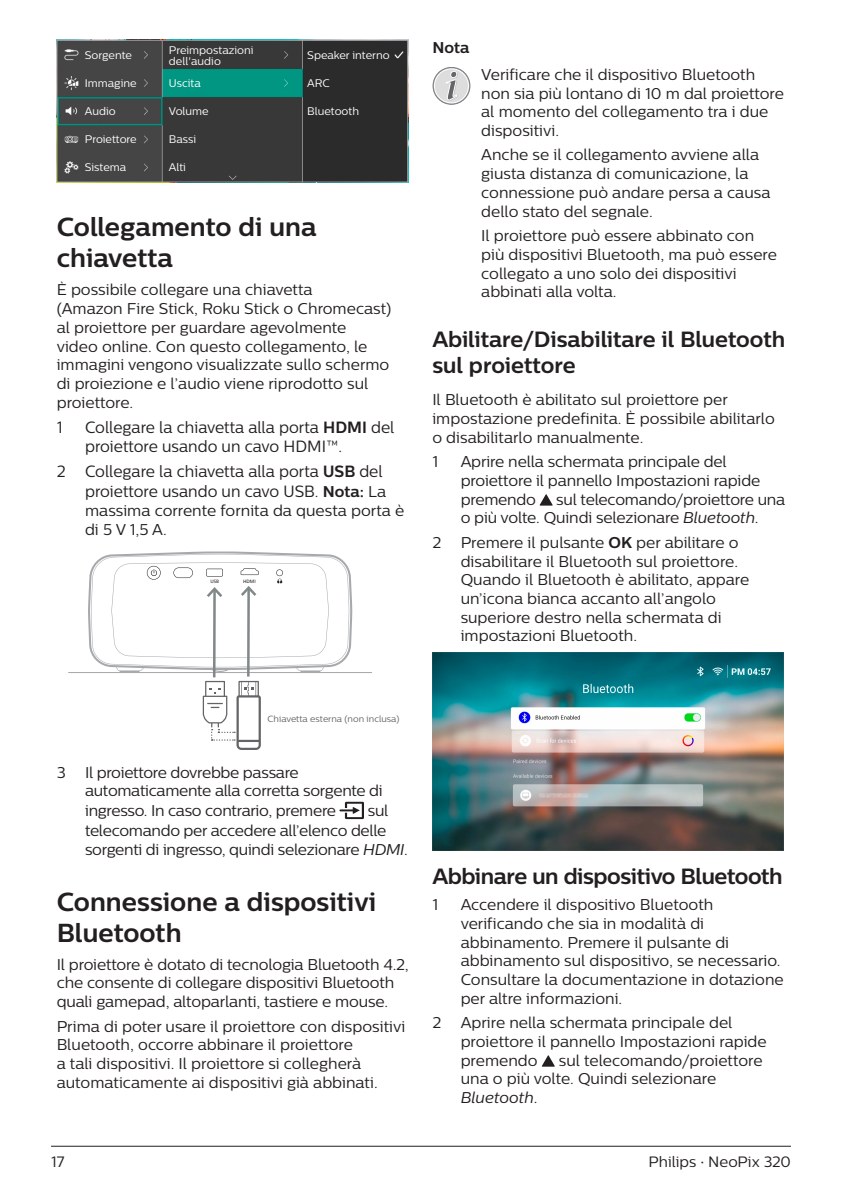
<style>
.page{position:relative;width:842px;height:1191px;background:#fff}
.page>*{position:absolute;margin:0;border:0;box-sizing:border-box;transform-origin:0 0}
.heading2{font:700 26px/31.2px "Centrale Sans";color:#231f20}
.heading3{font:700 22px/26.4px "Centrale Sans";letter-spacing:-.015em;color:#231f20}
.t1{font:16.2px/19.6px "Centrale Sans";color:#231f20;scale:.96 1}
.Body{font:15.6px/18.8px "Centrale Sans";color:#231f20}
.Body-2{font:15.6px/19.2px "Centrale Sans";letter-spacing:-.02em;color:#231f20}
.Body-3{font:700 15.6px "Centrale Sans";color:#231f20}
.t2{font:15px "Centrale Sans";color:#231f20}
.List_Continue{font:11px/11px "Centrale Sans";color:#fff}
.t3{font:10px "Centrale Sans";color:#636466;scale:.89 1}
.t4{font:9px "Centrale Sans";color:#636466}
.t5{font:4.8px "Neue Frutiger World";color:#231f20}
.s1{font-weight:700}
.s2{font-size:15.6px}
.s3{font-weight:700;font-size:15.6px}
.s4{font-style:italic}
</style>
<div class="page">
<hr style="left:51px;top:1145px;width:740px;height:1px;background:#231f20">
<img style="left:57px;top:40px;width:351px;height:142px">
<hr style="left:213px;top:590px;width:3px;height:87px;background:#82888a">
<svg style="left:203px;top:681px;width:58px;height:69px"></svg>
<hr style="left:247px;top:589px;width:3px;height:87px;background:#82888a">
<svg style="left:68px;top:551px;width:304px;height:122px"></svg>
<svg style="left:340px;top:802px;width:24px;height:17px"></svg>
<svg style="left:432px;top:67px;width:39px;height:37px"></svg>
<svg style="left:540px;top:494px;width:13px;height:11px"></svg>
<img style="left:432px;top:652px;width:352px;height:198px">
<svg style="left:542px;top:1055px;width:13px;height:11px"></svg>
<p class="List_Continue" style="left:169px;top:44px;width:86px">Preimpostazioni dell'audio</p>
<p class="List_Continue" style="left:307px;top:50px;width:84px">Speaker interno</p>
<p class="List_Continue" style="left:307px;top:78px;width:24px">ARC</p>
<p class="List_Continue" style="left:307px;top:105px;width:53px">Bluetooth</p>
<p class="List_Continue" style="left:85px;top:50px;width:49px">Sorgente</p>
<p class="List_Continue" style="left:85px;top:78px;width:53px">Immagine</p>
<p class="List_Continue" style="left:85px;top:105px;width:32px">Audio</p>
<p class="List_Continue" style="left:85px;top:134px;width:53px">Proiettore</p>
<p class="List_Continue" style="left:85px;top:162px;width:43px">Sistema</p>
<p class="List_Continue" style="left:169px;top:162px;width:19px">Alti</p>
<p class="List_Continue" style="left:169px;top:78px;width:33px">Uscita</p>
<p class="List_Continue" style="left:169px;top:105px;width:41px">Volume</p>
<p class="List_Continue" style="left:169px;top:134px;width:29px">Bassi</p>
<p class="heading2" style="left:57px;top:211px;width:262px">Collegamento di una chiavetta</p>
<p class="Body" style="left:57px;top:280px;width:336px">È possibile collegare una chiavetta<br>(Amazon Fire Stick, Roku Stick o Chromecast) al proiettore per guardare agevolmente video online. Con questo collegamento, le immagini vengono visualizzate sullo schermo di proiezione e l’audio viene riprodotto sul proiettore.</p>
<p class="t1" style="left:57px;top:417px;width:8px">1</p>
<p class="t1" style="left:85px;top:417px;width:324px">Collegare la chiavetta alla porta <span class="s1">HDMI</span> del proiettore usando un cavo HDMI™.</p>
<p class="t1" style="left:57px;top:462px;width:345px;text-align:right">2 Collegare la chiavetta alla porta <span class="s1">USB</span> del proiettore usando un cavo USB<span class="s2">.</span> <span class="s3">Nota:</span> <span class="s2">La</span></p>
<p class="Body" style="left:85px;top:501px;width:321px">massima corrente fornita da questa porta è di 5 V 1,5 A.</p>
<p class="t5" style="left:210px;top:578px;width:10px">USB</p>
<p class="t5" style="left:243px;top:578px;width:14px">HDMI</p>
<p class="Body-3" style="left:432px;top:38px;width:39px">Nota</p>
<p class="Body" style="left:481px;top:65px;width:304px">Verificare che il dispositivo Bluetooth non sia più lontano di 10 m dal proiettore al momento del collegamento tra i due dispositivi.</p>
<p class="Body" style="left:481px;top:145px;width:291px">Anche se il collegamento avviene alla giusta distanza di comunicazione, la connessione può andare persa a causa dello stato del segnale.</p>
<p class="Body" style="left:481px;top:226px;width:297px">Il proiettore può essere abbinato con più dispositivi Bluetooth, ma può essere collegato a uno solo dei dispositivi abbinati alla volta.</p>
<p class="heading3" style="left:432px;top:325px;width:354px">Abilitare/Disabilitare il Bluetooth sul proiettore</p>
<p class="Body" style="left:432px;top:390px;width:344px">Il Bluetooth è abilitato sul proiettore per impostazione predefinita. È possibile abilitarlo o disabilitarlo manualmente.</p>
<p class="Body" style="left:432px;top:452px;width:7px">1</p>
<p class="Body" style="left:461px;top:452px;width:301px">Aprire nella schermata principale del proiettore il pannello Impostazioni rapide premendo</p>
<p class="Body" style="left:461px;top:489px;width:326px;text-indent:96px">sul telecomando/proiettore una o più volte. Quindi selezionare <span class="s4">Bluetooth</span>.</p>
<p class="Body" style="left:432px;top:533px;width:10px">2</p>
<p class="Body" style="left:461px;top:533px;width:290px">Premere il pulsante <span class="s1">OK</span> per abilitare o disabilitare il Bluetooth sul proiettore.<br>Quando il Bluetooth è abilitato, appare un’icona bianca accanto all’angolo superiore destro nella schermata di impostazioni Bluetooth.</p>
<p class="t4" style="left:267px;top:714px;width:134px">Chiavetta esterna (non inclusa)</p>
<p class="t3" style="left:267px;top:713px;width:148px">External Dongle (not included)</p>
<p class="Body-2" style="left:85px;top:762px;width:299px;text-indent:-28px">3 Il proiettore dovrebbe passare automaticamente alla corretta sorgente di ingresso. In caso contrario, premere</p>
<p class="Body-2" style="left:85px;top:801px;width:324px;text-indent:283px">sul telecomando per accedere all’elenco delle sorgenti di ingresso, quindi selezionare <span class="s4">HDMI</span>.</p>
<p class="heading2" style="left:57px;top:885px;width:321px">Connessione a dispositivi<br>Bluetooth</p>
<p class="Body" style="left:57px;top:954px;width:354px">Il proiettore è dotato di tecnologia Bluetooth 4.2, che consente di collegare dispositivi Bluetooth quali gamepad, altoparlanti, tastiere e mouse.</p>
<p class="Body" style="left:57px;top:1016px;width:350px">Prima di poter usare il proiettore con dispositivi Bluetooth, occorre abbinare il proiettore<br>a tali dispositivi. Il proiettore si collegherà automaticamente ai dispositivi già abbinati.</p>
<p class="heading3" style="left:432px;top:862px;width:352px">Abbinare un dispositivo Bluetooth</p>
<p class="Body" style="left:432px;top:895px;width:7px">1</p>
<p class="Body" style="left:461px;top:895px;width:325px">Accendere il dispositivo Bluetooth verificando che sia in modalità di abbinamento. Premere il pulsante di abbinamento sul dispositivo, se necessario.<br>Consultare la documentazione in dotazione per altre informazioni.</p>
<p class="Body" style="left:432px;top:1013px;width:10px">2</p>
<p class="Body" style="left:461px;top:1013px;width:308px">Aprire nella schermata principale del proiettore il pannello Impostazioni rapide premendo</p>
<p class="Body" style="left:461px;top:1050px;width:303px;text-indent:98px">sul telecomando/proiettore una o più volte. Quindi selezionare<br><span class="s4">Bluetooth</span>.</p>
<p class="t2" style="left:51px;top:1153px;width:15px">17</p>
<p class="t2" style="left:649px;top:1153px;width:144px">Philips · NeoPix 320</p>
</div>
